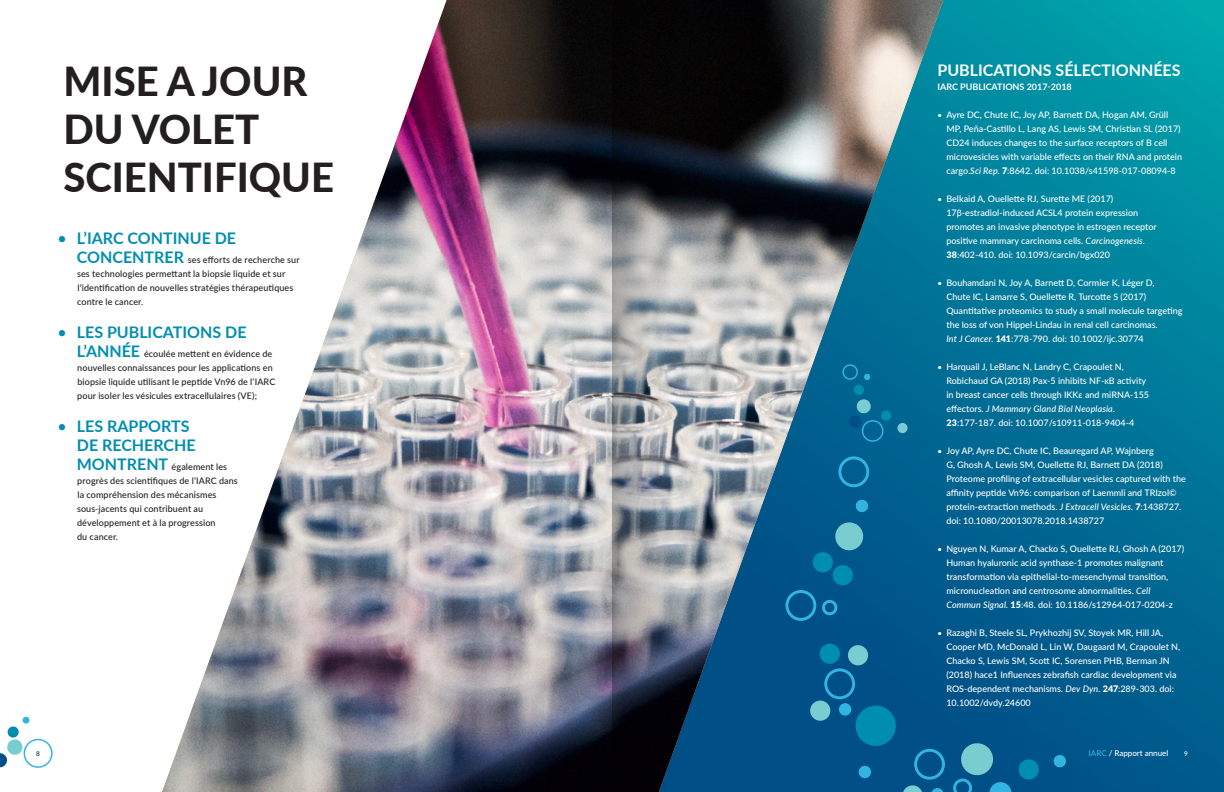
<style>
.page{position:relative;width:1224px;height:792px;background:#fff}
.page>*{position:absolute;margin:0;border:0;box-sizing:border-box;transform-origin:0 0}
.t1{font:800 40px/48px "Lato";color:#231f20}
.t2{font:700 16px/19px "Lato";color:#008eb0}
.t3{font:700 16px "Lato";color:#fff}
.t4{font:500 9px/14px "Lato";color:#fff}
.t5{font:500 9px/14px "Lato";letter-spacing:.01em;color:#231f20}
.t6{font:700 9px "Lato";color:#fff}
.t7{font:500 8px "Lato";color:#fff}
.t8{font:500 6.5px "Lato";color:#231f20}
.t9{font:500 6.5px "Lato";color:#fff}
.s1{font-weight:500}
.s2{font-weight:700;font-size:16px;color:#008eb0}
.s3{font-size:8px}
.s4{font-style:italic}
.s5{font-weight:900}
.s6{color:#32b3e2}
</style>
<div class="page">
<div style="left:612px;top:0;width:612px;height:792px;background:linear-gradient(to bottom,#009ca9,#005088)"></div>
<svg style="left:0;top:716px;width:53px;height:52px"></svg>
<img style="left:162px;top:0;width:781px;height:792px">
<div style="left:855px;top:706px;width:41px;height:40px;background:#008eb0;border-radius:50%"></div>
<svg style="left:902px;top:749px;width:43px;height:43px;background:#0d6498"></svg>
<svg style="left:1053px;top:754px;width:14px;height:14px"></svg>
<div style="left:859px;top:766px;width:12px;height:12px;background:#32b3e2;border-radius:50%"></div>
<svg style="left:952px;top:742px;width:88px;height:50px;background:#18719d"></svg>
<svg style="left:836px;top:454px;width:35px;height:35px"></svg>
<svg style="left:855px;top:499px;width:14px;height:14px"></svg>
<svg style="left:785px;top:520px;width:80px;height:101px;background:#0b6595"></svg>
<svg style="left:810px;top:642px;width:58px;height:79px;background:#146e9c"></svg>
<svg style="left:842px;top:364px;width:66px;height:79px;background:#076c97"></svg>
<svg style="left:612px;top:0;width:101px;height:792px;background:#5f656d"></svg>
<h1 class="t1" style="left:63px;top:55px;width:272px">MISE A JOUR<br>DU VOLET<br>SCIENTIFIQUE</h1>
<h2 class="t2" style="left:57px;top:228px;width:180px"><span class="s1">•</span> L’IARC CONTINUE DE</h2>
<p class="t5" style="left:77px;top:252px;width:224px"><span class="s2">CONCENTRER</span> ses efforts de recherche sur ses technologies permettant la biopsie liquide et sur l’identification de nouvelles stratégies thérapeutiques contre le cancer.</p>
<h2 class="t2" style="left:57px;top:322px;width:191px"><span class="s1">•</span> LES PUBLICATIONS DE</h2>
<p class="t5" style="left:77px;top:346px;width:200px"><span class="s2">L’ANNÉE</span> écoulée mettent en évidence de nouvelles connaissances pour les applications en biopsie liquide utilisant le peptide Vn96 de l’IARC pour isoler les vésicules extracellulaires (VE);</p>
<h2 class="t2" style="left:77px;top:416px;width:120px;text-indent:-19px"><span class="s1">•</span> LES RAPPORTS<br>DE RECHERCHE</h2>
<p class="t5" style="left:77px;top:459px;width:162px"><span class="s2">MONTRENT</span> également les progrès des scientifiques de l’IARC dans la compréhension des mécanismes sous-jacents qui contribuent au développement et à la progression<br>du cancer.</p>
<p class="t8" style="left:36px;top:749px;width:5px">8</p>
<h2 class="t3" style="left:937px;top:59px;width:245px">PUBLICATIONS SÉLECTIONNÉES</h2>
<p class="t6" style="left:937px;top:80px;width:136px">IARC PUBLICATIONS 2017-2018</p>
<p class="t4" style="left:946px;top:108px;width:237px;text-indent:-9px"><span class="s3">•</span> Ayre DC, Chute IC, Joy AP, Barnett DA, Hogan AM, Grüll MP, Peña-Castillo L, Lang AS, Lewis SM, Christian SL (2017)<br>CD24 induces changes to the surface receptors of B cell microvesicles with variable effects on their RNA and protein cargo.<span class="s4">Sci Rep.</span> <span class="s5">7</span>:8642. doi: 10.1038/s41598-017-08094-8</p>
<p class="t4" style="left:946px;top:192px;width:212px;text-indent:-9px"><span class="s3">•</span> Belkaid A, Ouellette RJ, Surette ME (2017)<br>17β-estradiol-induced ACSL4 protein expression promotes an invasive phenotype in estrogen receptor positive mammary carcinoma cells. <span class="s4">Carcinogenesis.<br></span><span class="s5">38</span>:402-410. doi: 10.1093/carcin/bgx020</p>
<p class="t4" style="left:946px;top:276px;width:238px;text-indent:-9px"><span class="s3">•</span> Bouhamdani N, Joy A, Barnett D, Cormier K, Léger D,<br>Chute IC, Lamarre S, Ouellette R, Turcotte S (2017)<br>Quantitative proteomics to study a small molecule targeting the loss of von Hippel-Lindau in renal cell carcinomas.<br><span class="s4">Int J Cancer.</span> <span class="s5">141</span>:778-790. doi: 10.1002/ijc.30774</p>
<p class="t4" style="left:946px;top:360px;width:204px;text-indent:-9px"><span class="s3">•</span> Harquail J, LeBlanc N, Landry C, Crapoulet N, Robichaud GA (2018) Pax-5 inhibits NF-κB activity in breast cancer cells through IKKε and miRNA-155 effectors. <span class="s4">J Mammary Gland Biol Neoplasia.<br></span><span class="s5">23</span>:177-187. doi: 10.1007/s10911-018-9404-4</p>
<p class="t4" style="left:946px;top:444px;width:241px;text-indent:-9px"><span class="s3">•</span> Joy AP, Ayre DC, Chute IC, Beauregard AP, Wajnberg<br>G, Ghosh A, Lewis SM, Ouellette RJ, Barnett DA (2018)<br>Proteome profiling of extracellular vesicles captured with the affinity peptide Vn96: comparison of Laemmli and TRIzol© protein-extraction methods. <span class="s4">J Extracell Vesicles.</span> <span class="s5">7</span>:1438727. doi: 10.1080/20013078.2018.1438727</p>
<p class="t4" style="left:946px;top:542px;width:239px;text-indent:-9px"><span class="s3">•</span> Nguyen N, Kumar A, Chacko S, Ouellette RJ, Ghosh A (2017)<br>Human hyaluronic acid synthase-1 promotes malignant transformation via epithelial-to-mesenchymal transition, micronucleation and centrosome abnormalities. <span class="s4">Cell Commun Signal.</span> <span class="s5">15</span>:48. doi: 10.1186/s12964-017-0204-z</p>
<p class="t4" style="left:946px;top:626px;width:235px;text-indent:-9px"><span class="s3">•</span> Razaghi B, Steele SL, Prykhozhij SV, Stoyek MR, Hill JA, Cooper MD, McDonald L, Lin W, Daugaard M, Crapoulet N, Chacko S, Lewis SM, Scott IC, Sorensen PHB, Berman JN (2018) hace1 Influences zebrafish cardiac development via ROS-dependent mechanisms. <span class="s4">Dev Dyn.</span> <span class="s5">247</span>:289-303. doi:<br>10.1002/dvdy.24600</p>
<p class="t7" style="left:1089px;top:747px;width:81px"><span class="s6">IARC</span> / Rapport annuel</p>
<p class="t9" style="left:1184px;top:749px;width:5px">9</p>
</div>
